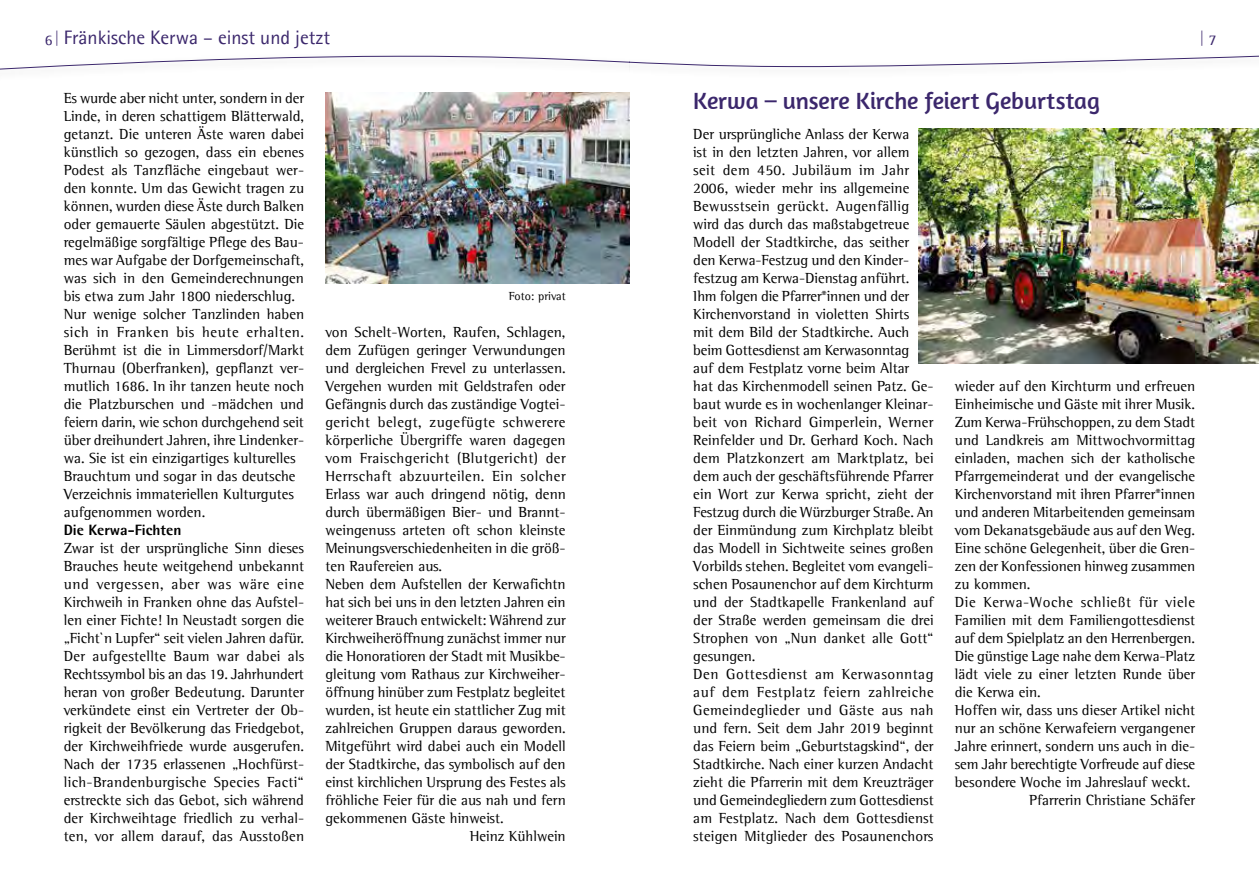
<style>
.page{position:relative;width:1259px;height:893px;background:#fff}
.page>*{position:absolute;margin:0;border:0;box-sizing:border-box;transform-origin:0 0}
.t1{font:24px "Amaranth";letter-spacing:-.005em;color:#3b276c}
.t2{font:19.5px "Agfa Rotis Semisans";color:#3b276c}
.t3{font:15px/18px "Agfa Rotis Semi Serif";color:#000}
.t4{font:15px "Agfa Rotis Semi Serif";letter-spacing:.03em;color:#000}
.t5{font:15px "Agfa Rotis Semi Serif";letter-spacing:.035em;color:#000}
.t6{font:800 15px "Agfa Rotis Semisans";color:#000}
.t7{font:15px "Agfa Rotis Semi Serif";color:#3b276c}
.t8{font:12px "Agfa Rotis Semi Serif";color:#000}
.s1{font-family:"Agfa Rotis Semi Serif";font-size:15px}
</style>
<div class="page">
<svg style="left:0;top:55px;width:1259px;height:15px"></svg>
<img style="left:918px;top:128px;width:341px;height:235px">
<img style="left:325px;top:93px;width:304px;height:190px">
<h2 class="t2" style="left:45px;top:26px;width:287px"><span class="s1">6|</span> Fränkische Kerwa – einst und jetzt</h2>
<p class="t7" style="left:1199px;top:30px;width:19px">| 7</p>
<p class="t3" style="left:64px;top:89px;width:242px">Es wurde aber nicht unter, sondern in der Linde, in deren schattigem Blätterwald, getanzt. Die unteren Äste waren dabei künstlich so gezogen, dass ein ebenes Podest als Tanzfläche eingebaut wer&shy;den konnte. Um das Gewicht tragen zu können, wurden diese Äste durch Balken oder gemauerte Säulen abgestützt. Die regelmäßige sorgfältige Pflege des Bau&shy;mes war Aufgabe der Dorfgemeinschaft, was sich in den Gemeinderechnungen bis etwa zum Jahr 1800 niederschlug.<br>Nur wenige solcher Tanzlinden haben sich in Franken bis heute erhalten.<br>Berühmt ist die in Limmersdorf/Markt Thurnau (Oberfranken), gepflanzt ver&shy;mutlich 1686. In ihr tanzen heute noch die Platzburschen und -mädchen und feiern darin, wie schon durchgehend seit über dreihundert Jahren, ihre Lindenker&shy;wa. Sie ist ein einzigartiges kulturelles Brauchtum und sogar in das deutsche Verzeichnis immateriellen Kulturgutes aufgenommen worden.</p>
<p class="t6" style="left:64px;top:520px;width:119px">Die Kerwa-Fichten</p>
<p class="t3" style="left:64px;top:539px;width:242px;text-align:justify">Zwar ist der ursprüngliche Sinn dieses Brauches heute weitgehend unbekannt und vergessen, aber was wäre eine Kirchweih in Franken ohne das Aufstel&shy;len einer Fichte! In Neustadt sorgen die „Ficht`n Lupfer“ seit vielen Jahren dafür.<br>Der aufgestellte Baum war dabei als Rechtssymbol bis an das 19. Jahrhundert heran von großer Bedeutung. Darunter verkündete einst ein Vertreter der Ob&shy;rigkeit der Bevölkerung das Friedgebot, der Kirchweihfriede wurde ausgerufen.<br>Nach der 1735 erlassenen „Hochfürst&shy;lich-Brandenburgische Species Facti“ erstreckte sich das Gebot, sich während der Kirchweihtage friedlich zu verhal&shy;ten, vor allem darauf, das Ausstoßen</p>
<p class="t8" style="left:509px;top:289px;width:58px">Foto: privat</p>
<p class="t3" style="left:325px;top:323px;width:242px">von Schelt-Worten, Raufen, Schlagen,</p>
<p class="t3" style="left:325px;top:341px;width:242px">dem Zufügen geringer Verwundungen</p>
<p class="t3" style="left:325px;top:359px;width:242px">und dergleichen Frevel zu unterlassen.</p>
<p class="t3" style="left:325px;top:377px;width:242px">Vergehen wurden mit Geldstrafen oder</p>
<p class="t3" style="left:325px;top:395px;width:242px">Gefängnis durch das zuständige Vogtei-</p>
<p class="t4" style="left:325px;top:413px;width:242px">gericht belegt, zugefügte schwerere</p>
<p class="t3" style="left:325px;top:431px;width:242px">körperliche Übergriffe waren dagegen</p>
<p class="t4" style="left:325px;top:449px;width:242px">vom Fraischgericht (Blutgericht) der</p>
<p class="t4" style="left:325px;top:467px;width:242px">Herrschaft abzuurteilen. Ein solcher</p>
<p class="t3" style="left:325px;top:485px;width:242px">Erlass war auch dringend nötig, denn</p>
<p class="t3" style="left:325px;top:503px;width:242px">durch übermäßigen Bier- und Brannt-</p>
<p class="t3" style="left:325px;top:521px;width:242px">weingenuss arteten oft schon kleinste</p>
<p class="t3" style="left:325px;top:539px;width:242px">Meinungsverschiedenheiten in die größ-</p>
<p class="t3" style="left:325px;top:557px;width:118px">ten Raufereien aus.</p>
<p class="t3" style="left:325px;top:575px;width:242px">Neben dem Aufstellen der Kerwafichtn</p>
<p class="t3" style="left:325px;top:593px;width:242px">hat sich bei uns in den letzten Jahren ein</p>
<p class="t3" style="left:325px;top:611px;width:242px">weiterer Brauch entwickelt: Während zur</p>
<p class="t3" style="left:325px;top:629px;width:242px">Kirchweiheröffnung zunächst immer nur</p>
<p class="t3" style="left:325px;top:647px;width:242px">die Honoratioren der Stadt mit Musikbe-</p>
<p class="t3" style="left:325px;top:665px;width:242px">gleitung vom Rathaus zur Kirchweiher-</p>
<p class="t3" style="left:325px;top:683px;width:242px">öffnung hinüber zum Festplatz begleitet</p>
<p class="t3" style="left:325px;top:701px;width:242px">wurden, ist heute ein stattlicher Zug mit</p>
<p class="t3" style="left:325px;top:719px;width:242px">zahlreichen Gruppen daraus geworden.</p>
<p class="t3" style="left:325px;top:737px;width:242px">Mitgeführt wird dabei auch ein Modell</p>
<p class="t3" style="left:325px;top:755px;width:242px">der Stadtkirche, das symbolisch auf den</p>
<p class="t3" style="left:325px;top:773px;width:242px">einst kirchlichen Ursprung des Festes als</p>
<p class="t3" style="left:325px;top:791px;width:242px">fröhliche Feier für die aus nah und fern</p>
<p class="t3" style="left:325px;top:809px;width:180px">gekommenen Gäste hinweist.</p>
<p class="t3" style="left:470px;top:827px;width:97px">Heinz Kühlwein</p>
<h1 class="t1" style="left:693px;top:87px;width:408px">Kerwa – unsere Kirche feiert Geburtstag</h1>
<p class="t3" style="left:693px;top:125px;width:242px">Der ursprüngliche Anlass der Kerwa<br>ist in den letzten Jahren, vor allem seit dem 450. Jubiläum im Jahr 2006, wieder mehr ins allgemeine Bewusstsein gerückt. Augenfällig wird das durch das maßstabgetreue Modell der Stadtkirche, das seither den Kerwa-Festzug und den Kinder&shy;festzug am Kerwa-Dienstag anführt.<br>Ihm folgen die Pfarrer*innen und der Kirchenvorstand in violetten Shirts<br>mit dem Bild der Stadtkirche. Auch beim Gottesdienst am Kerwasonntag<br>auf dem Festplatz vorne beim Altar<br>hat das Kirchenmodell seinen Patz. Ge&shy;baut wurde es in wochenlanger Kleinar&shy;beit von Richard Gimperlein, Werner Reinfelder und Dr. Gerhard Koch. Nach dem Platzkonzert am Marktplatz, bei dem auch der geschäftsführende Pfarrer ein Wort zur Kerwa spricht, zieht der Festzug durch die Würzburger Straße. An der Einmündung zum Kirchplatz bleibt das Modell in Sichtweite seines großen Vorbilds stehen. Begleitet vom evangeli&shy;schen Posaunenchor auf dem Kirchturm und der Stadtkapelle Frankenland auf der Straße werden gemeinsam die drei Strophen von „Nun danket alle Gott“ gesungen.<br>Den Gottesdienst am Kerwasonntag auf dem Festplatz feiern zahlreiche Gemeindeglieder und Gäste aus nah und fern. Seit dem Jahr 2019 beginnt das Feiern beim „Geburtstagskind“, der Stadtkirche. Nach einer kurzen Andacht zieht die Pfarrerin mit dem Kreuzträger und Gemeindegliedern zum Gottesdienst am Festplatz. Nach dem Gottesdienst steigen Mitglieder des Posaunenchors</p>
<p class="t3" style="left:955px;top:377px;width:242px">wieder auf den Kirchturm und erfreuen</p>
<p class="t3" style="left:955px;top:395px;width:242px">Einheimische und Gäste mit ihrer Musik.</p>
<p class="t3" style="left:955px;top:413px;width:242px">Zum Kerwa-Frühschoppen, zu dem Stadt</p>
<p class="t3" style="left:955px;top:431px;width:242px">und Landkreis am Mittwochvormittag</p>
<p class="t3" style="left:955px;top:449px;width:242px">einladen, machen sich der katholische</p>
<p class="t3" style="left:955px;top:467px;width:242px">Pfarrgemeinderat und der evangelische</p>
<p class="t3" style="left:955px;top:485px;width:242px">Kirchenvorstand mit ihren Pfarrer*innen</p>
<p class="t3" style="left:955px;top:503px;width:242px">und anderen Mitarbeitenden gemeinsam</p>
<p class="t3" style="left:955px;top:521px;width:242px">vom Dekanatsgebäude aus auf den Weg.</p>
<p class="t3" style="left:955px;top:539px;width:242px">Eine schöne Gelegenheit, über die Gren-</p>
<p class="t3" style="left:955px;top:557px;width:242px">zen der Konfessionen hinweg zusammen</p>
<p class="t3" style="left:955px;top:575px;width:77px">zu kommen.</p>
<p class="t5" style="left:955px;top:593px;width:242px">Die Kerwa-Woche schließt für viele</p>
<p class="t3" style="left:955px;top:611px;width:242px">Familien mit dem Familiengottesdienst</p>
<p class="t3" style="left:955px;top:629px;width:242px">auf dem Spielplatz an den Herrenbergen.</p>
<p class="t3" style="left:955px;top:647px;width:242px">Die günstige Lage nahe dem Kerwa-Platz</p>
<p class="t3" style="left:955px;top:665px;width:242px">lädt viele zu einer letzten Runde über</p>
<p class="t3" style="left:955px;top:683px;width:87px">die Kerwa ein.</p>
<p class="t3" style="left:955px;top:701px;width:242px">Hoffen wir, dass uns dieser Artikel nicht</p>
<p class="t3" style="left:955px;top:719px;width:242px">nur an schöne Kerwafeiern vergangener</p>
<p class="t3" style="left:955px;top:737px;width:242px">Jahre erinnert, sondern uns auch in die-</p>
<p class="t3" style="left:955px;top:755px;width:242px">sem Jahr berechtigte Vorfreude auf diese</p>
<p class="t3" style="left:955px;top:773px;width:237px">besondere Woche im Jahreslauf weckt.</p>
<p class="t3" style="left:1029px;top:791px;width:167px">Pfarrerin Christiane Schäfer</p>
</div>
